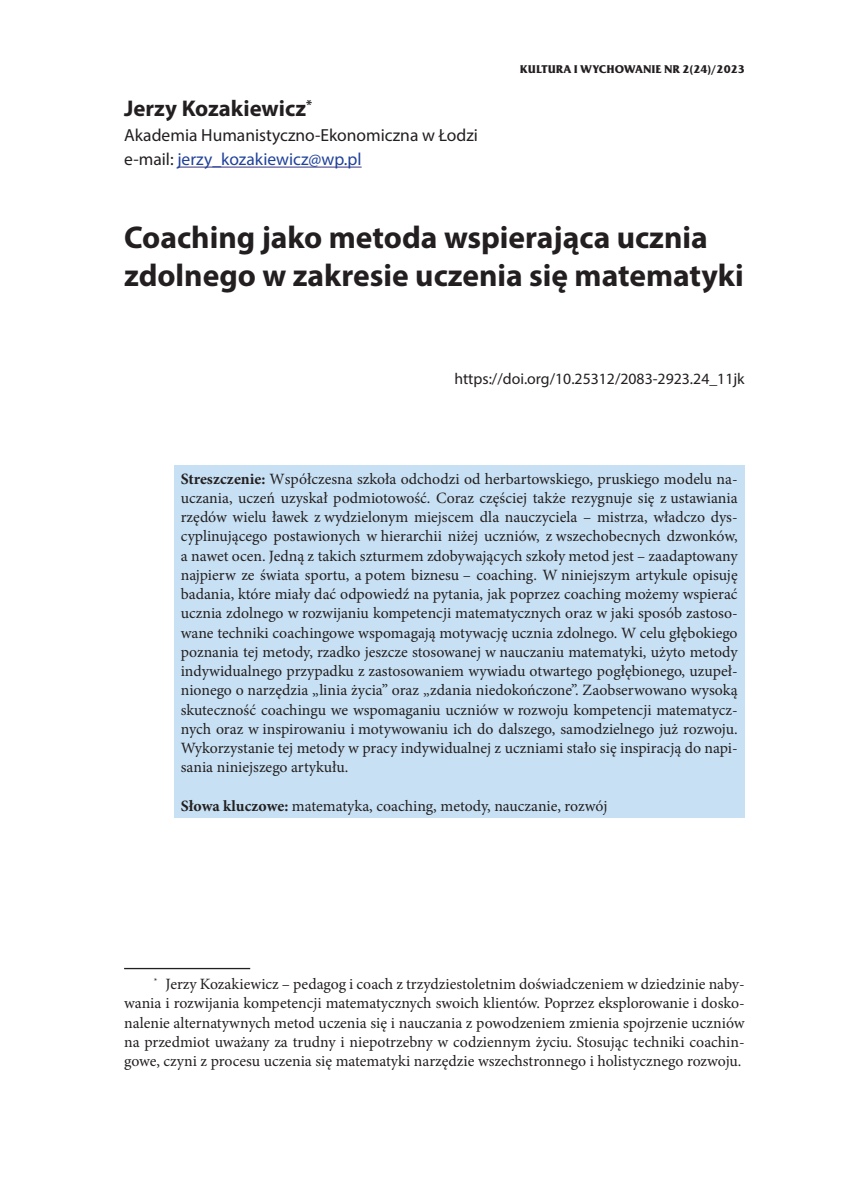
<style>
.page{position:relative;width:844px;height:1191px;background:#fff}
.page>*{position:absolute;margin:0;border:0;box-sizing:border-box;transform-origin:0 0}
.Tytuł_rozdziału{font:700 31.5px/37.8px "Myriad Pro";color:#231f20}
.Autor{font:700 22.75px "Myriad Pro";color:#231f20}
.Afiliacja{font:17.5px/24.5px "Myriad Pro";color:#231f20}
.Syteszczenie_txt{font:15.75px/19.2px "Minion Pro";color:#231f20;text-align:justify}
.Przypis_1{font:15.75px/19.2px "Minion Pro";letter-spacing:-.005em;color:#231f20;text-align:justify}
.Doi{font:15.75px "Myriad Pro";color:#231f20}
.t1{font:700 11.2px "Friz Qua TCE";color:#231f20}
.s1{color:#20419a}
.s2{font-weight:700}
</style>
<div class="page">
<hr style="left:177px;top:167px;width:184px;height:1px;background:#393283">
<div style="left:174px;top:465px;width:570px;height:353px;background:#c7e0f3"></div>
<hr style="left:124px;top:968px;width:126px;height:1px;background:#231f20">
<p class="Autor" style="left:124px;top:94px;width:189px">Jerzy Kozakiewicz<sup>*</sup></p>
<p class="Afiliacja" style="left:124px;top:122px;width:355px">Akademia Humanistyczno-Ekonomiczna w Łodzi e-mail: <span class="s1">jerzy_kozakiewicz@wp.pl</span></p>
<p class="t1" style="left:520px;top:62px;width:226px">KULTURA I WYCHOWANIE NR 2(24)/2023</p>
<p class="Tytuł_rozdziału" style="left:124px;top:217px;width:621px">Coaching jako metoda wspierająca ucznia zdolnego w zakresie uczenia się matematyki</p>
<p class="Doi" style="left:454px;top:369px;width:292px">https://doi.org/10.25312/2083-2923.24_11jk</p>
<p class="Syteszczenie_txt" style="left:181px;top:469px;width:558px"><span class="s2">Streszczenie:</span> Współczesna szkoła odchodzi od herbartowskiego, pruskiego modelu na&shy;uczania, uczeń uzyskał podmiotowość. Coraz częściej także rezygnuje się z ustawiania rzędów wielu ławek z wydzielonym miejscem dla nauczyciela – mistrza, władczo dys&shy;cyplinującego postawionych w hierarchii niżej uczniów, z wszechobecnych dzwonków, a nawet ocen. Jedną z takich szturmem zdobywających szkoły metod jest – zaadaptowany najpierw ze świata sportu, a potem biznesu – coaching. W niniejszym artykule opisuję badania, które miały dać odpowiedź na pytania, jak poprzez coaching możemy wspierać ucznia zdolnego w rozwijaniu kompetencji matematycznych oraz w jaki sposób zastoso&shy;wane techniki coachingowe wspomagają motywację ucznia zdolnego. W celu głębokiego poznania tej metody, rzadko jeszcze stosowanej w nauczaniu matematyki, użyto metody indywidualnego przypadku z zastosowaniem wywiadu otwartego pogłębionego, uzupeł&shy;nionego o narzędzia „linia życia” oraz „zdania niedokończone”. Zaobserwowano wysoką skuteczność coachingu we wspomaganiu uczniów w rozwoju kompetencji matematycz&shy;nych oraz w inspirowaniu i motywowaniu ich do dalszego, samodzielnego już rozwoju.<br>Wykorzystanie tej metody w pracy indywidualnej z uczniami stało się inspiracją do napi&shy;sania niniejszego artykułu.</p>
<p class="Syteszczenie_txt" style="left:181px;top:796px;width:428px"><span class="s2">Słowa kluczowe:</span> matematyka, coaching, metody, nauczanie, rozwój</p>
<p class="Przypis_1" style="left:124px;top:974px;width:622px;text-indent:30px"><sup>*</sup> Jerzy Kozakiewicz – pedagog i coach z trzydziestoletnim doświadczeniem w dziedzinie naby&shy;wania i rozwijania kompetencji matematycznych swoich klientów. Poprzez eksplorowanie i dosko&shy;nalenie alternatywnych metod uczenia się i nauczania z powodzeniem zmienia spojrzenie uczniów na przedmiot uważany za trudny i niepotrzebny w codziennym życiu. Stosując techniki coachin&shy;gowe, czyni z procesu uczenia się matematyki narzędzie wszechstronnego i holistycznego rozwoju.</p>
</div>
